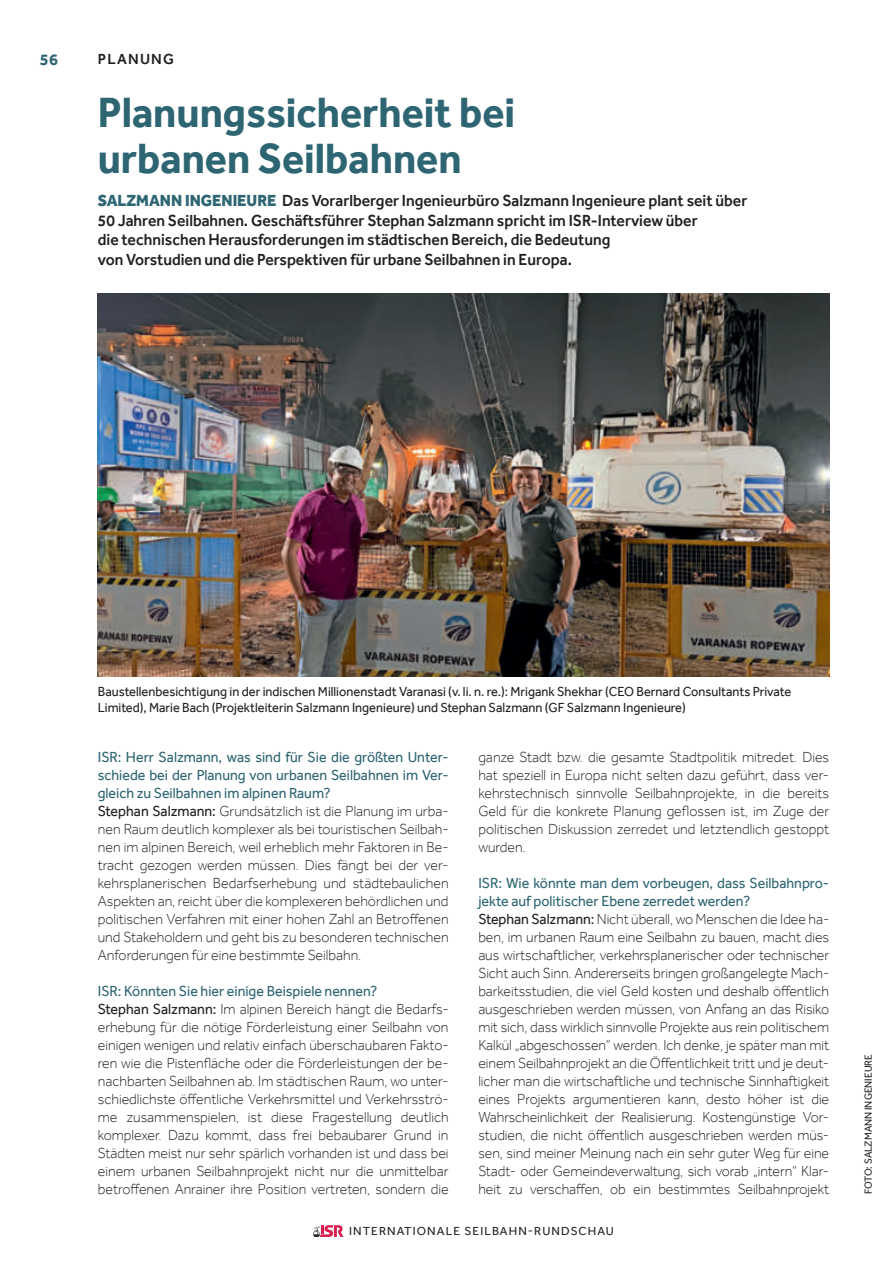
<style>
.page{position:relative;width:893px;height:1263px;background:#fff}
.page>*{position:absolute;margin:0;border:0;box-sizing:border-box;transform-origin:0 0}
.t1{font:700 43.5px/46.5px "Effra";color:#2e6573;scale:.95 1}
.t2{font:500 16.5px/19.8px "Effra";color:#231f20;scale:.95 1}
.t3{font:700 16.5px "Effra";color:#2e6573}
.t4{font:300 15px/18px "Effra";letter-spacing:-.005em;color:#231f20;scale:.95 1}
.t5{font:500 15px "Effra";letter-spacing:.08em;color:#231f20}
.t6{font:13.5px/16.2px "Effra";color:#231f20;scale:.95 1}
.t7{font:12px "Effra";letter-spacing:.09em;color:#231f20}
.t8{font:10.5px "Effra";color:#231f20;scale:.95 1}
.s1{font-weight:800;color:#2e6573}
.s2{font-weight:400;color:#2e6573}
.s3{font-weight:400}
</style>
<div class="page">
<svg style="left:313px;top:1225px;width:31px;height:12px"></svg>
<img style="left:98px;top:294px;width:731px;height:382px">
<p class="t3" style="left:40px;top:49px;width:20px">56</p>
<p class="t5" style="left:98px;top:50px;width:78px">PLANUNG</p>
<h1 class="t1" style="left:98px;top:89px;width:441px">Planungssicherheit bei urbanen Seilbahnen</h1>
<p class="t2" style="left:98px;top:190px;width:685px"><span class="s1">SALZMANN INGENIEURE</span> Das Vorarlberger Ingenieurbüro Salzmann Ingenieure plant seit über 50 Jahren Seilbahnen. Geschäftsführer Stephan Salzmann spricht im ISR-Interview über<br>die technischen Herausforderungen im städtischen Bereich, die Bedeutung<br>von Vorstudien und die Perspektiven für urbane Seilbahnen in Europa.</p>
<p class="t6" style="left:98px;top:683px;width:731px">Baustellenbesichtigung in der indischen Millionenstadt Varanasi (v. li. n. re.): Mrigank Shekhar (CEO Bernard Consultants Private<br>Limited), Marie Bach (Projektleiterin Salzmann Ingenieure) und Stephan Salzmann (GF Salzmann Ingenieure)</p>
<p class="t4" style="left:98px;top:747px;width:371px"><span class="s2">ISR: Herr Salzmann, was sind für Sie die größten Unter&shy;schiede bei der Planung von urbanen Seilbahnen im Ver&shy;gleich zu Seilbahnen im alpinen Raum?<br></span><span class="s3">Stephan Salzmann:</span> Grundsätzlich ist die Planung im urba&shy;nen Raum deutlich komplexer als bei touristischen Seilbah&shy;nen im alpinen Bereich, weil erheblich mehr Faktoren in Be&shy;tracht gezogen werden müssen. Dies fängt bei der ver&shy;kehrsplanerischen Bedarfserhebung und städtebaulichen Aspekten an, reicht über die komplexeren behördlichen und politischen Verfahren mit einer hohen Zahl an Betroffenen und Stakeholdern und geht bis zu besonderen technischen Anforderungen für eine bestimmte Seilbahn.</p>
<p class="t4" style="left:98px;top:981px;width:371px"><span class="s2">ISR: Könnten Sie hier einige Beispiele nennen?<br></span><span class="s3">Stephan Salzmann:</span> Im alpinen Bereich hängt die Bedarfs&shy;erhebung für die nötige Förderleistung einer Seilbahn von einigen wenigen und relativ einfach überschaubaren Fakto&shy;ren wie die Pistenfläche oder die Förderleistungen der be&shy;nachbarten Seilbahnen ab. Im städtischen Raum, wo unter&shy;schiedlichste öffentliche Verkehrsmittel und Verkehrsströ&shy;me zusammenspielen, ist diese Fragestellung deutlich komplexer. Dazu kommt, dass frei bebaubarer Grund in Städten meist nur sehr spärlich vorhanden ist und dass bei einem urbanen Seilbahnprojekt nicht nur die unmittelbar betroffenen Anrainer ihre Position vertreten, sondern die</p>
<p class="t4" style="left:478px;top:747px;width:371px;text-align:justify">ganze Stadt bzw. die gesamte Stadtpolitik mitredet. Dies hat speziell in Europa nicht selten dazu geführt, dass ver&shy;kehrstechnisch sinnvolle Seilbahnprojekte, in die bereits Geld für die konkrete Planung geflossen ist, im Zuge der politischen Diskussion zerredet und letztendlich gestoppt wurden.</p>
<p class="t4" style="left:478px;top:873px;width:371px"><span class="s2">ISR: Wie könnte man dem vorbeugen, dass Seilbahnpro&shy;jekte auf politischer Ebene zerredet werden?<br></span><span class="s3">Stephan Salzmann:</span> Nicht überall, wo Menschen die Idee ha&shy;ben, im urbanen Raum eine Seilbahn zu bauen, macht dies aus wirtschaftlicher, verkehrsplanerischer oder technischer Sicht auch Sinn. Andererseits bringen großangelegte Mach&shy;barkeitsstudien, die viel Geld kosten und deshalb öffentlich ausgeschrieben werden müssen, von Anfang an das Risiko mit sich, dass wirklich sinnvolle Projekte aus rein politischem Kalkül „abgeschossen“ werden. Ich denke, je später man mit einem Seilbahnprojekt an die Öffentlichkeit tritt und je deut&shy;licher man die wirtschaftliche und technische Sinnhaftigkeit eines Projekts argumentieren kann, desto höher ist die Wahrscheinlichkeit der Realisierung. Kostengünstige Vor&shy;studien, die nicht öffentlich ausgeschrieben werden müs&shy;sen, sind meiner Meinung nach ein sehr guter Weg für eine Stadt- oder Gemeindeverwaltung, sich vorab „intern“ Klar&shy;heit zu verschaffen, ob ein bestimmtes Seilbahnprojekt</p>
<p class="t7" style="left:349px;top:1224px;width:266px">INTERNATIONALE SEILBAHN-RUNDSCHAU</p>
<p class="t8" style="left:862px;top:1194px;width:148px;rotate:-90deg">FOTO: SALZMANN INGENIEURE</p>
</div>
